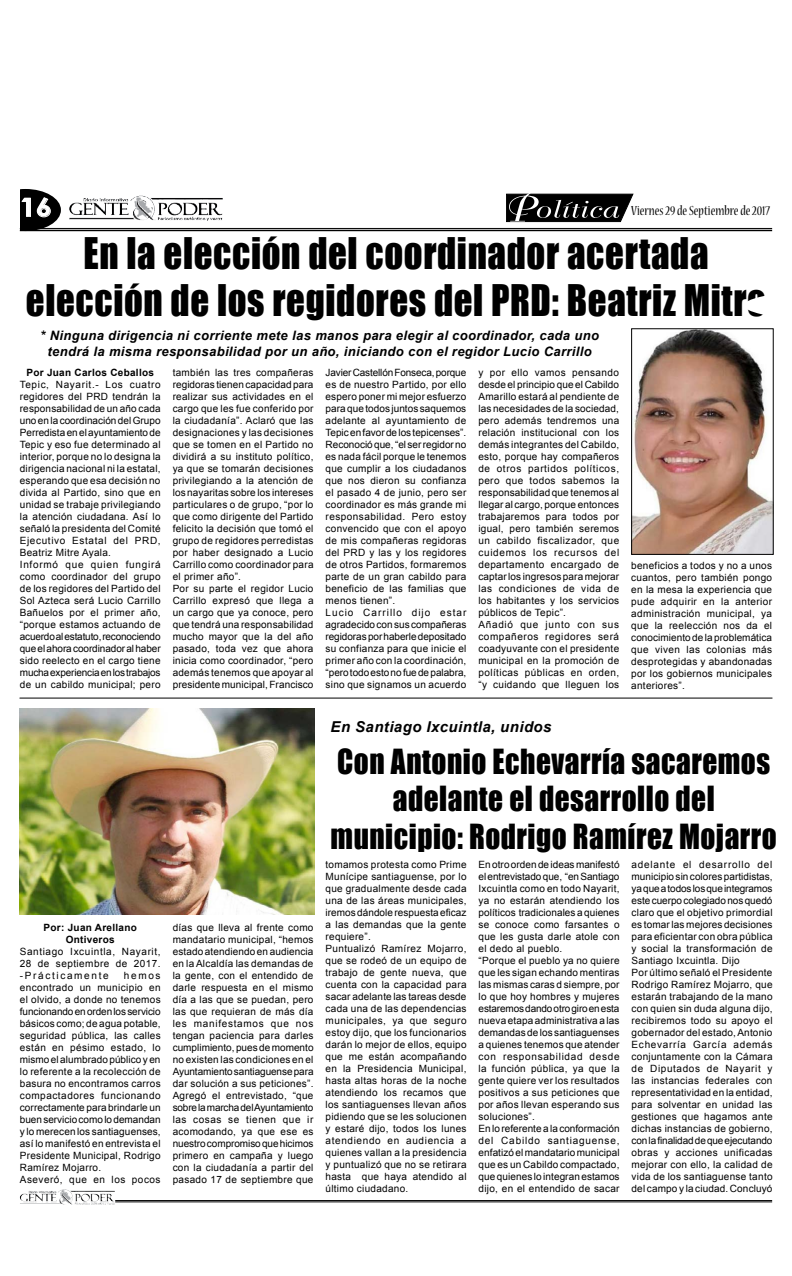
<style>
.page{position:relative;width:792px;height:1276px;background:#fff}
.page>*{position:absolute;margin:0;border:0;box-sizing:border-box;transform-origin:0 0}
.t1{font:40px/47.2px "Impact";letter-spacing:.02em;color:#000;text-align:center;scale:.92 1}
.t2{font:31.8px/37.5px "Impact";letter-spacing:.02em;color:#000;text-align:center;scale:.92 1}
.t3{font:700 25.2px "Century Gothic";color:#fff;scale:1.14 1}
.t4{font:italic 700 15px "Arial";letter-spacing:.03em;color:#000}
.t5{font:condensed 14.6px "Nueva Std";color:#000}
.t6{font:italic 700 13px/15.6px "Arial";letter-spacing:.03em;color:#000;text-align:center}
.t7{font:10px/12px "Arial";letter-spacing:.03em;color:#000}
.t8{font:700 10px/12px "Arial";letter-spacing:.03em;color:#000;text-align:center}
</style>
<div class="page">
<hr style="left:115px;top:1200px;width:657px;height:1px;background:#000">
<hr style="left:115px;top:1201px;width:657px;height:1px;background:#000">
<img style="left:130px;top:196px;width:24px;height:20px">
<svg style="left:20px;top:189px;width:41px;height:41px"></svg>
<hr style="left:20px;top:228px;width:752px;height:1px;background:#000">
<hr style="left:20px;top:230px;width:752px;height:1px;background:#000">
<img style="left:58px;top:1189px;width:14px;height:13px">
<img style="left:633px;top:330px;width:139px;height:223px">
<div style="left:631px;top:328px;width:143px;height:227px;border:1px solid #000"></div>
<svg style="left:506px;top:193px;width:128px;height:30px;background:#3c3c3c"></svg>
<hr style="left:20px;top:697px;width:752px;height:1px;background:#000">
<img style="left:20px;top:708px;width:295px;height:207px">
<h3 class="t3" style="left:20px;top:188px;width:30px">16</h3>
<h3 class="t5" style="left:631px;top:203px;width:141px">Viernes 29 de Septiembre de 2017</h3>
<h1 class="t1" style="left:26px;top:228px;width:806px">En la elección del coordinador acertada elección de los regidores del PRD: Beatriz Mitre</h1>
<h3 class="t6" style="left:40px;top:328px;width:560px">* Ninguna dirigencia ni corriente mete las manos para elegir al coordinador, cada uno tendrá la misma responsabilidad por un año, iniciando con el regidor Lucio Carrillo</h3>
<p class="t8" style="left:26px;top:367px;width:129px">Por Juan Carlos Ceballos</p>
<p class="t7" style="left:20px;top:379px;width:142px">Tepic, Nayarit.- Los cuatro regidores del PRD tendrán la responsabilidad de un año cada uno en la coordinación del Grupo<br>Perredista en el ayuntamiento de<br>Tepic y eso fue determinado al interior, porque no lo designa la dirigencia nacional ni la estatal, esperando que esa decisión no divida al Partido, sino que en unidad se trabaje privilegiando la atención ciudadana. Así lo señaló la presidenta del Comité<br>Ejecutivo Estatal del PRD,<br>Beatriz Mitre Ayala.<br>Informó que quien fungirá como coordinador del grupo de los regidores del Partido del<br>Sol Azteca será Lucio Carrillo<br>Bañuelos por el primer año, “porque estamos actuando de acuerdo al estatuto, reconociendo que el ahora coordinador al haber sido reelecto en el cargo tiene mucha experiencia en los trabajos de un cabildo municipal; pero</p>
<p class="t7" style="left:173px;top:367px;width:142px">también las tres compañeras regidoras tienen capacidad para realizar sus actividades en el cargo que les fue conferido por la ciudadanía”. Aclaró que las designaciones y las decisiones que se tomen en el Partido no dividirá a su instituto político, ya que se tomarán decisiones privilegiando a la atención de los nayaritas sobre los intereses particulares o de grupo, “por lo que como dirigente del Partido felicito la decisión que tomó el grupo de regidores perredistas por haber designado a Lucio<br>Carrillo como coordinador para el primer año”.<br>Por su parte el regidor Lucio<br>Carrillo expresó que llega a un cargo que ya conoce, pero que tendrá una responsabilidad mucho mayor que la del año pasado, toda vez que ahora inicia como coordinador, “pero además tenemos que apoyar al presidente municipal, Francisco</p>
<p class="t7" style="left:326px;top:367px;width:142px">Javier Castellón Fonseca, porque es de nuestro Partido, por ello espero poner mi mejor esfuerzo para que todos juntos saquemos adelante al ayuntamiento de<br>Tepic en favor de los tepicenses”.<br>Reconoció que, “el ser regidor no es nada fácil porque le tenemos que cumplir a los ciudadanos que nos dieron su confianza el pasado 4 de junio, pero ser coordinador es más grande mi responsabilidad. Pero estoy convencido que con el apoyo de mis compañeras regidoras del PRD y las y los regidores de otros Partidos, formaremos parte de un gran cabildo para beneficio de las familias que menos tienen”.<br>Lucio Carrillo dijo estar agradecido con sus compañeras regidoras por haberle depositado su confianza para que inicie el primer año con la coordinación, “pero todo esto no fue de palabra, sino que signamos un acuerdo</p>
<p class="t7" style="left:478px;top:367px;width:142px">y por ello vamos pensando desde el principio que el Cabildo<br>Amarillo estará al pendiente de las necesidades de la sociedad, pero además tendremos una relación institucional con los demás integrantes del Cabildo, esto, porque hay compañeros de otros partidos políticos, pero que todos sabemos la responsabilidad que tenemos al llegar al cargo, porque entonces trabajaremos para todos por igual, pero también seremos un cabildo fiscalizador, que cuidemos los recursos del departamento encargado de captar los ingresos para mejorar las condiciones de vida de los habitantes y los servicios públicos de Tepic”.<br>Añadió que junto con sus compañeros regidores será coadyuvante con el presidente municipal en la promoción de políticas públicas en orden, “y cuidando que lleguen los</p>
<p class="t7" style="left:631px;top:559px;width:142px;text-align:justify">beneficios a todos y no a unos cuantos, pero también pongo en la mesa la experiencia que pude adquirir en la anterior administración municipal, ya que la reelección nos da el conocimiento de la problemática que viven las colonias más desprotegidas y abandonadas por los gobiernos municipales anteriores”.</p>
<h3 class="t4" style="left:331px;top:716px;width:222px">En Santiago Ixcuintla, unidos</h3>
<p class="t8" style="left:44px;top:921px;width:95px">Por: Juan Arellano<br>Ontiveros</p>
<p class="t7" style="left:20px;top:945px;width:142px;text-align:justify">Santiago Ixcuintla, Nayarit, 28 de septiembre de 2017. -Prácticamente</p>
<p class="t7" style="left:20px;top:969px;width:142px;text-indent:104px">hemos encontrado un municipio en el olvido, a donde no tenemos funcionando en orden los servicio básicos como; de agua potable, seguridad pública, las calles están en pésimo estado, lo mismo el alumbrado público y en lo referente a la recolección de basura no encontramos carros compactadores funcionando correctamente para brindarle un buen servicio como lo demandan y lo merecen los santiaguenses, así lo manifestó en entrevista el<br>Presidente Municipal, Rodrigo<br>Ramírez Mojarro.<br>Aseveró, que en los pocos</p>
<p class="t7" style="left:173px;top:921px;width:142px;text-align:justify">días que lleva al frente como mandatario municipal, “hemos estado atendiendo en audiencia en la Alcaldía las demandas de la gente, con el entendido de darle respuesta en el mismo día a las que se puedan, pero las que requieran de más día les manifestamos que nos tengan paciencia para darles cumplimiento, pues de momento no existen las condiciones en el Ayuntamiento santiaguense para dar solución a sus peticiones”.<br>Agregó el entrevistado, “que sobre la marcha del Ayuntamiento las cosas se tienen que ir acomodando, ya que ese es nuestro compromiso que hicimos primero en campaña y luego con la ciudadanía a partir del pasado 17 de septiembre que</p>
<h2 class="t2" style="left:331px;top:741px;width:487px">Con Antonio Echevarría sacaremos adelante el desarrollo del municipio: Rodrigo Ramírez Mojarro</h2>
<p class="t7" style="left:326px;top:858px;width:143px">tomamos protesta como Prime<br>Munícipe santiaguense, por lo que gradualmente desde cada una de las áreas municipales, iremos dándole respuesta eficaz a las demandas que la gente requiere”.<br>Puntualizó Ramírez Mojarro, que se rodeó de un equipo de trabajo de gente nueva, que cuenta con la capacidad para sacar adelante las tareas desde cada una de las dependencias municipales, ya que seguro estoy dijo, que los funcionarios darán lo mejor de ellos, equipo que me están acompañando en la Presidencia Municipal, hasta altas horas de la noche atendiendo los recamos que los santiaguenses llevan años pidiendo que se les solucionen y estaré dijo, todos los lunes atendiendo en audiencia a quienes vallan a la presidencia y puntualizó que no se retirara hasta que haya atendido al último ciudadano.</p>
<p class="t7" style="left:479px;top:858px;width:143px">En otro orden de ideas manifestó el entrevistado que, “en Santiago<br>Ixcuintla como en todo Nayarit, ya no estarán atendiendo los políticos tradicionales a quienes se conoce como farsantes o que les gusta darle atole con el dedo al pueblo.<br>“Porque el pueblo ya no quiere que les sigan echando mentiras las mismas caras d siempre, por lo que hoy hombres y mujeres estaremos dando otro giro en esta nueva etapa administrativa a las demandas de los santiaguenses a quienes tenemos que atender con responsabilidad desde la función pública, ya que la gente quiere ver los resultados positivos a sus peticiones que por años llevan esperando sus soluciones”.<br>En lo referente a la conformación del Cabildo santiaguense, enfatizó el mandatario municipal que es un Cabildo compactado, que quienes lo integran estamos dijo, en el entendido de sacar</p>
<p class="t7" style="left:632px;top:858px;width:143px">adelante el desarrollo del municipio sin colores partidistas, ya que a todos los que integramos este cuerpo colegiado nos quedó claro que el objetivo primordial es tomar las mejores decisiones para eficientar con obra pública y social la transformación de<br>Santiago Ixcuintla. Dijo<br>Por último señaló el Presidente<br>Rodrigo Ramírez Mojarro, que estarán trabajando de la mano con quien sin duda alguna dijo, recibiremos todo su apoyo el gobernador del estado, Antonio<br>Echevarría García además conjuntamente con la Cámara de Diputados de Nayarit y las instancias federales con representatividad en la entidad, para solventar en unidad las gestiones que hagamos ante dichas instancias de gobierno, con la finalidad de que ejecutando obras y acciones unificadas mejorar con ello, la calidad de vida de los santiaguense tanto del campo y la ciudad. Concluyó</p>
</div>
